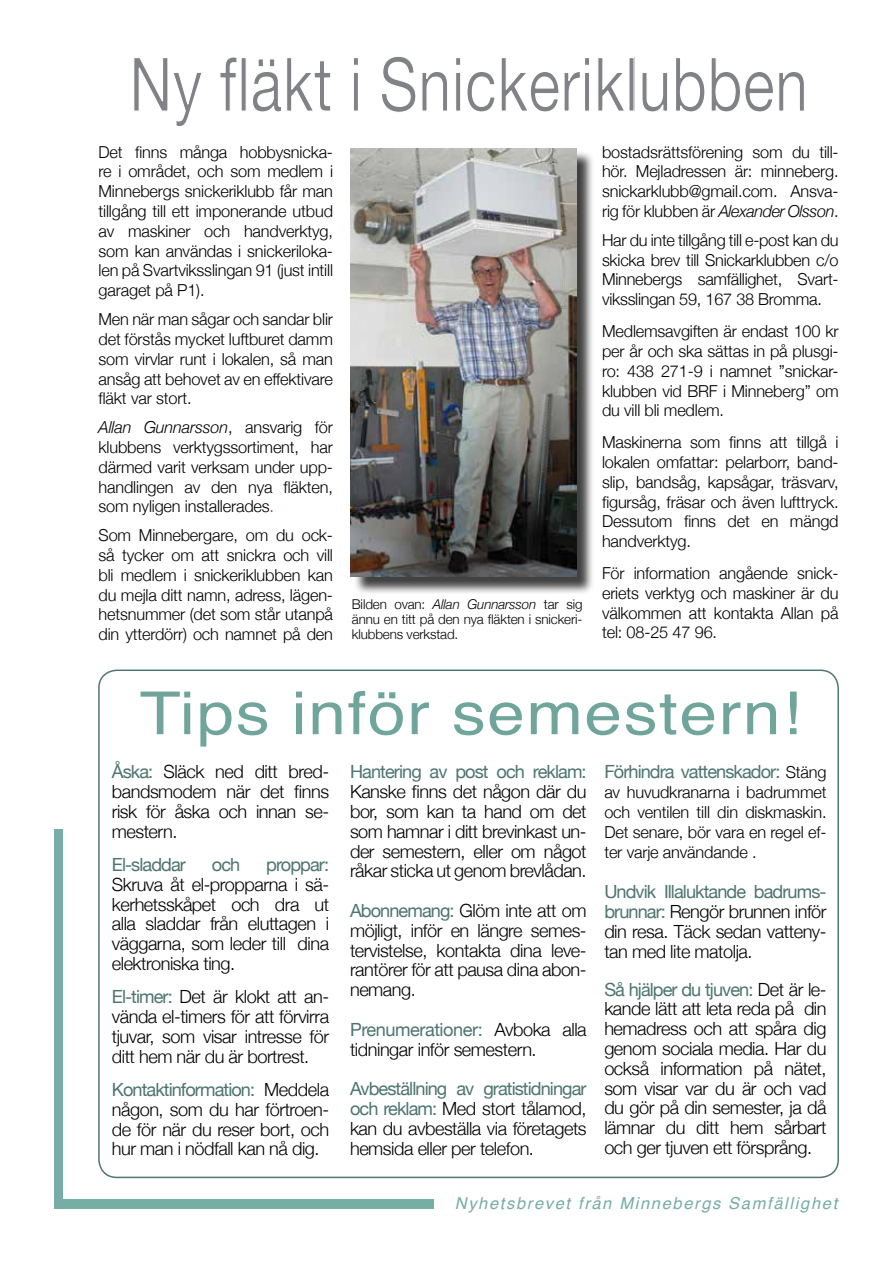
<style>
.page{position:relative;width:893px;height:1263px;background:#fff}
.page>*{position:absolute;margin:0;border:0;box-sizing:border-box;transform-origin:0 0}
.t1{font:75px "Helvetica Neue";color:#808285;scale:.8 1}
.t2{font:59.4px "Helvetica";letter-spacing:.025em;color:#70a59c;scale:1.14 1}
.t3{font:300 18.15px/19.8px "Helvetica Neue";letter-spacing:-.025em;color:#000;text-align:justify}
.t4{font:18.15px "Helvetica Neue";letter-spacing:-.05em;color:#4d756f}
.t5{font:300 16.5px/19.8px "Helvetica Neue";letter-spacing:-.01em;color:#000;text-align:justify}
.t6{font:italic 16.5px "Helvetica";letter-spacing:.1em;color:#76ada4}
.t7{font:300 13.5px/15px "Helvetica Neue";letter-spacing:-.01em;color:#000;text-align:justify}
.s1{font-style:italic}
.s2{color:#ec008c}
.s3{font-weight:400;color:#4d756f}
.s4{font-weight:300;font-size:16.5px;color:#000}
</style>
<div class="page">
<div style="left:54px;top:830px;width:9px;height:379px;background:#76ada4"></div>
<div style="left:54px;top:1199px;width:379px;height:10px;background:#76ada4"></div>
<div style="left:353px;top:151px;width:242px;height:444px;background:#000;opacity:.75"></div>
<img style="left:351px;top:148px;width:225px;height:428px">
<h1 class="t1" style="left:129px;top:30px;width:850px">Ny fläkt i Snickeriklubben</h1>
<p class="t5" style="left:99px;top:141px;width:236px">Det finns många hobbysnicka&shy;re i området, och som medlem i Minnebergs snickeriklubb får man tillgång till ett imponerande utbud av maskiner och handverktyg, som kan användas i snickeriloka&shy;len på Svartviksslingan 91 (just intill garaget på P1).</p>
<p class="t5" style="left:99px;top:308px;width:236px">Men när man sågar och sandar blir det förstås mycket luftburet damm som virvlar runt i lokalen, så man ansåg att behovet av en effektivare fläkt var stort.</p>
<p class="t5" style="left:99px;top:416px;width:236px"><span class="s1">Allan Gunnarsson</span>, ansvarig för klubbens verktygssortiment, har därmed varit verksam under upp&shy;handlingen av den nya fläkten, som nyligen installerades<span class="s2">.</span></p>
<p class="t5" style="left:99px;top:524px;width:236px">Som Minnebergare, om du ock&shy;så tycker om att snickra och vill bli medlem i snickeriklubben kan du mejla ditt namn, adress, lägen&shy;hetsnummer (det som står utanpå din ytterdörr) och namnet på den</p>
<p class="t5" style="left:602px;top:141px;width:238px">bostadsrättsförening som du till&shy;hör. Mejladressen är: minneberg. snickarklubb@gmail.com. Ansva&shy;rig för klubben är <span class="s1">Alexander Olsson</span>.</p>
<p class="t5" style="left:602px;top:229px;width:238px">Har du inte tillgång till e-post kan du skicka brev till Snickarklubben c/o Minnebergs samfällighet, Svart&shy;viksslingan 59, 167 38 Bromma.</p>
<p class="t5" style="left:602px;top:320px;width:238px">Medlemsavgiften är endast 100 kr per år och ska sättas in på plusgi&shy;ro: 438 271-9 i namnet ”snickar&shy;klubben vid BRF i Minneberg” om du vill bli medlem.</p>
<p class="t5" style="left:602px;top:431px;width:238px">Maskinerna som finns att tillgå i lokalen omfattar: pelarborr, band&shy;slip, bandsåg, kapsågar, träsvarv, figursåg, fräsar och även lufttryck.<br>Dessutom finns det en mängd handverktyg.</p>
<p class="t5" style="left:602px;top:562px;width:238px">För information angående snick&shy;eriets verktyg och maskiner är du välkommen att kontakta Allan på tel: 08-25 47 96.</p>
<p class="t7" style="left:352px;top:596px;width:232px">Bilden ovan: <span class="s1">Allan Gunnarsson</span> tar sig ännu en titt på den nya fläkten i snickeri&shy;klubbens verkstad.</p>
<h2 class="t2" style="left:139px;top:667px;width:582px">Tips inför semestern!</h2>
<p class="t3" style="left:112px;top:761px;width:219px"><span class="s3">Åska:</span> Släck ned ditt bred&shy;bandsmodem när det finns risk för åska och innan se&shy;mestern.</p>
<p class="t4" style="left:112px;top:851px;width:76px">El-sladdar</p>
<p class="t4" style="left:212px;top:851px;width:30px">och</p>
<p class="t4" style="left:266px;top:851px;width:64px">proppar:</p>
<p class="t3" style="left:112px;top:873px;width:219px">Skruva åt el-propparna i sä&shy;kerhetsskåpet och dra ut alla sladdar från eluttagen i väggarna, som leder till dina elektroniska ting.</p>
<p class="t3" style="left:112px;top:986px;width:219px"><span class="s3">El-timer:</span> Det är klokt att an&shy;vända el-timers för att förvirra tjuvar, som visar intresse för ditt hem när du är bortrest.</p>
<p class="t3" style="left:112px;top:1079px;width:219px"><span class="s3">Kontaktinformation:</span> Meddela någon, som du har förtroen&shy;de för när du reser bort, och hur man i nödfall kan nå dig.</p>
<p class="t4" style="left:350px;top:759px;width:238px">Hantering av post och reklam:</p>
<p class="t3" style="left:350px;top:781px;width:238px">Kanske finns det någon där du bor, som kan ta hand om det som hamnar i ditt brevinkast un&shy;der semestern, eller om något råkar sticka ut genom brevlådan.</p>
<p class="t3" style="left:350px;top:899px;width:238px"><span class="s3">Abonnemang:</span> Glöm inte att om möjligt, inför en längre semes&shy;tervistelse, kontakta dina leve&shy;rantörer för att pausa dina abon&shy;nemang.</p>
<p class="t3" style="left:350px;top:1018px;width:238px"><span class="s3">Prenumerationer:</span> Avboka alla tidningar inför semestern.</p>
<p class="t3" style="left:350px;top:1078px;width:238px"><span class="s3">Avbeställning av gratistidningar och reklam:</span> Med stort tålamod, kan du avbeställa via företagets hemsida eller per telefon.</p>
<p class="t4" style="left:604px;top:759px;width:224px">Förhindra vattenskador: <span class="s4">Stäng</span></p>
<p class="t5" style="left:604px;top:781px;width:224px">av huvudkranarna i badrummet och ventilen till din diskmaskin.<br>Det senare, bör vara en regel ef&shy;ter varje användande .</p>
<p class="t3" style="left:604px;top:881px;width:224px"><span class="s3">Undvik Illaluktande badrums&shy;brunnar:</span> Rengör brunnen inför din resa. Täck sedan vatteny&shy;tan med lite matolja.</p>
<p class="t3" style="left:604px;top:978px;width:224px"><span class="s3">Så hjälper du tjuven:</span> Det är le&shy;kande lätt att leta reda på din hemadress och att spåra dig genom sociala media. Har du också information på nätet, som visar var du är och vad du gör på din semester, ja då lämnar du ditt hem sårbart och ger tjuven ett försprång.</p>
<p class="t6" style="left:455px;top:1190px;width:384px">Nyhetsbrevet från Minnebergs Samfällighet</p>
</div>
